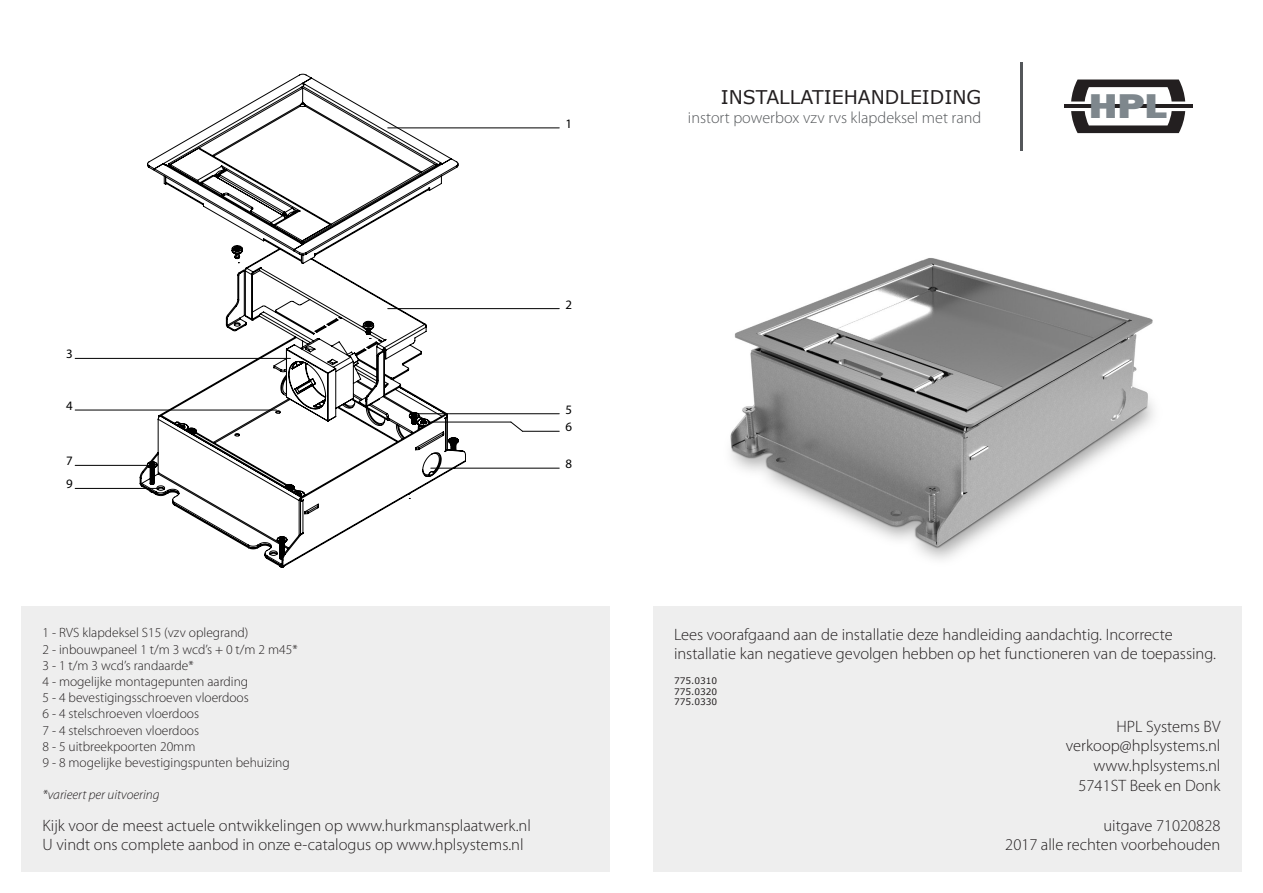
<style>
.page{position:relative;width:1263px;height:893px;background:#fff}
.page>*{position:absolute;margin:0;border:0;box-sizing:border-box;transform-origin:0 0}
.t1{font:800 35.4px "Franklin Gothic";color:#7e878d;scale:1.19 1}
.Paragraph_Style_1{font:18.9px "Verdana";color:#231f20}
.t2{font:300 16.5px "Myriad Pro";color:#231f20}
.Paragraph_Style_1-2{font:300 16.2px "Myriad Pro";color:#54575a}
.t3{font:300 13.5px "Myriad Pro";color:#231f20}
.t4{font:italic 300 13.5px "Myriad Pro";color:#231f20}
.t5{font:12.9px/23.1px "Myriad Pro";color:#000}
.t6{font:9px "Verdana";color:#231f20}
</style>
<div class="page">
<div style="left:653px;top:606px;width:589px;height:266px;background:#eee"></div>
<div style="left:21px;top:606px;width:589px;height:266px;background:#eee"></div>
<hr style="left:1020px;top:62px;width:3px;height:88px;background:#54575a">
<hr style="left:1064px;top:105px;width:128px;height:3px;background:#231f20">
<svg style="left:1071px;top:111px;width:114px;height:22px"></svg>
<svg style="left:1071px;top:80px;width:114px;height:22px"></svg>
<svg style="left:140px;top:74px;width:326px;height:493px"></svg>
<hr style="left:388px;top:128px;width:171px;height:1px;background:#000">
<hr style="left:388px;top:308px;width:171px;height:1px;background:#000">
<hr style="left:75px;top:410px;width:201px;height:1px;background:#000">
<hr style="left:75px;top:358px;width:215px;height:1px;background:#000">
<hr style="left:75px;top:465px;width:77px;height:1px;background:#000">
<hr style="left:75px;top:488px;width:82px;height:1px;background:#000">
<hr style="left:414px;top:413px;width:145px;height:1px;background:#000">
<hr style="left:423px;top:422px;width:88px;height:1px;background:#000">
<hr style="left:522px;top:431px;width:37px;height:1px;background:#000">
<hr style="left:431px;top:468px;width:128px;height:1px;background:#000">
<svg style="left:511px;top:422px;width:12px;height:10px"></svg>
<img style="left:730px;top:258px;width:424px;height:302px">
<p class="t5" style="left:566px;top:112px;width:8px">1</p>
<p class="t5" style="left:66px;top:342px;width:8px">3</p>
<p class="t5" style="left:66px;top:394px;width:8px">4</p>
<p class="t5" style="left:66px;top:449px;width:8px">7<br>9</p>
<p class="t5" style="left:566px;top:293px;width:8px">2</p>
<p class="t5" style="left:566px;top:400px;width:8px;line-height:17.5px">5<br>6</p>
<p class="t5" style="left:566px;top:452px;width:8px">8</p>
<p class="t3" style="left:43px;top:625px;width:207px">1 - RVS klapdeksel S15 (vzv oplegrand)</p>
<p class="t3" style="left:43px;top:642px;width:257px">2 - inbouwpaneel 1 t/m 3 wcd’s + 0 t/m 2 m45*</p>
<p class="t3" style="left:43px;top:658px;width:153px">3 - 1 t/m 3 wcd’s randaarde*</p>
<p class="t3" style="left:43px;top:674px;width:207px">4 - mogelijke montagepunten aarding</p>
<p class="t3" style="left:43px;top:690px;width:208px">5 - 4 bevestigingsschroeven vloerdoos</p>
<p class="t3" style="left:43px;top:706px;width:158px">6 - 4 stelschroeven vloerdoos</p>
<p class="t3" style="left:43px;top:723px;width:158px">7 - 4 stelschroeven vloerdoos</p>
<p class="t3" style="left:43px;top:739px;width:154px">8 - 5 uitbreekpoorten 20mm</p>
<p class="t3" style="left:43px;top:755px;width:249px">9 - 8 mogelijke bevestigingspunten behuizing</p>
<p class="t4" style="left:43px;top:787px;width:119px">*varieert per uitvoering</p>
<p class="t2" style="left:43px;top:816px;width:490px">Kijk voor de meest actuele ontwikkelingen op www.hurkmansplaatwerk.nl</p>
<p class="t2" style="left:43px;top:836px;width:483px">U vindt ons complete aanbod in onze e-catalogus op www.hplsystems.nl</p>
<p class="Paragraph_Style_1" style="left:721px;top:84px;width:262px">INSTALLATIEHANDLEIDING</p>
<p class="Paragraph_Style_1-2" style="left:688px;top:109px;width:295px">instort powerbox vzv rvs klapdeksel met rand</p>
<p class="t1" style="left:1089px;top:83px;width:67px">HPL</p>
<p class="t2" style="left:674px;top:625px;width:500px">Lees voorafgaand aan de installatie deze handleiding aandachtig. Incorrecte</p>
<p class="t2" style="left:674px;top:645px;width:543px">installatie kan negatieve gevolgen hebben op het functioneren van de toepassing.</p>
<p class="t6" style="left:674px;top:674px;width:45px">775.0310</p>
<p class="t6" style="left:674px;top:685px;width:45px">775.0320</p>
<p class="t6" style="left:674px;top:696px;width:45px">775.0330</p>
<p class="t2" style="left:1116px;top:717px;width:105px">HPL Systems BV</p>
<p class="t2" style="left:1066px;top:737px;width:156px">verkoop@hplsystems.nl</p>
<p class="t2" style="left:1093px;top:757px;width:129px">www.hplsystems.nl</p>
<p class="t2" style="left:1078px;top:776px;width:143px">5741ST Beek en Donk</p>
<p class="t2" style="left:1103px;top:816px;width:118px">uitgave 71020828</p>
<p class="t2" style="left:1005px;top:836px;width:217px">2017 alle rechten voorbehouden</p>
</div>
